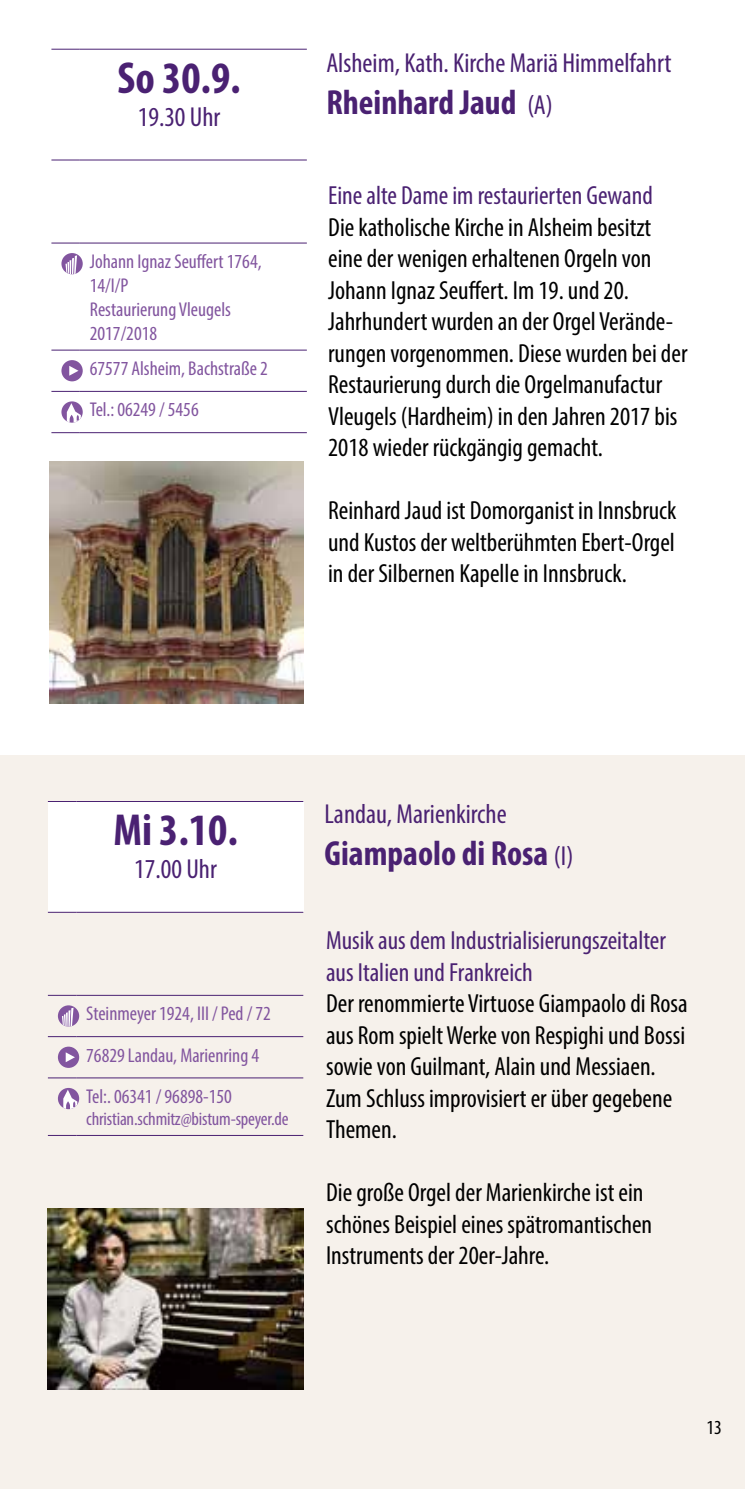
<style>
.page{position:relative;width:745px;height:1489px;background:#fff}
.page>*{position:absolute;margin:0;border:0;box-sizing:border-box;transform-origin:0 0}
.t1{font:700 condensed 45px "Myriad Pro";color:#4a2172}
.t2{font:700 condensed 35px "Myriad Pro";color:#4a2172}
.t3{font:condensed 27.5px "Myriad Pro";color:#4a2172}
.t4{font:condensed 26.25px/31.5px "Myriad Pro";color:#000}
.t5{font:condensed 26.25px/31.5px "Myriad Pro";color:#4a2172}
.t6{font:condensed 20px/41.2px "Myriad Pro";color:#82559f}
.t7{font:condensed 20px "Myriad Pro";color:#000}
.t8{font:condensed 18.75px "Myriad Pro";letter-spacing:-.01em;color:#82559f}
.s1{font-weight:400;font-size:27.5px}
</style>
<div class="page">
<div style="left:0;top:755px;width:744px;height:733px;background:#f6f1eb"></div>
<div style="left:48px;top:801px;width:255px;height:111px;background:#fff"></div>
<svg style="left:48px;top:801px;width:28px;height:1px"></svg>
<hr style="left:76px;top:801px;width:227px;height:1px;background:#4a2172">
<svg style="left:48px;top:911px;width:28px;height:1px"></svg>
<hr style="left:76px;top:911px;width:227px;height:1px;background:#4a2172">
<svg style="left:48px;top:994px;width:28px;height:1px"></svg>
<hr style="left:76px;top:994px;width:227px;height:1px;background:#4a2172">
<svg style="left:48px;top:1036px;width:28px;height:1px"></svg>
<hr style="left:76px;top:1036px;width:227px;height:1px;background:#4a2172">
<svg style="left:48px;top:1077px;width:28px;height:1px"></svg>
<hr style="left:76px;top:1077px;width:227px;height:1px;background:#4a2172">
<svg style="left:48px;top:1134px;width:28px;height:1px"></svg>
<hr style="left:76px;top:1134px;width:227px;height:1px;background:#4a2172">
<div style="left:58px;top:1005px;width:21px;height:21px;background:#82559f;border-radius:50%"></div>
<svg style="left:62px;top:1007px;width:11px;height:19px"></svg>
<div style="left:58px;top:1046px;width:21px;height:21px;background:#82559f;border-radius:50%"></div>
<svg style="left:66px;top:1052px;width:9px;height:10px"></svg>
<svg style="left:58px;top:1087px;width:21px;height:22px"></svg>
<svg style="left:63px;top:1089px;width:14px;height:20px"></svg>
<svg style="left:51px;top:49px;width:29px;height:1px"></svg>
<hr style="left:80px;top:49px;width:226px;height:1px;background:#4a2172">
<svg style="left:51px;top:159px;width:29px;height:1px"></svg>
<hr style="left:80px;top:159px;width:226px;height:1px;background:#4a2172">
<svg style="left:51px;top:242px;width:29px;height:1px"></svg>
<hr style="left:80px;top:242px;width:226px;height:1px;background:#4a2172">
<svg style="left:51px;top:349px;width:29px;height:1px"></svg>
<hr style="left:80px;top:349px;width:226px;height:1px;background:#4a2172">
<svg style="left:51px;top:391px;width:29px;height:1px"></svg>
<hr style="left:80px;top:391px;width:226px;height:1px;background:#4a2172">
<svg style="left:51px;top:432px;width:29px;height:1px"></svg>
<hr style="left:80px;top:432px;width:226px;height:1px;background:#4a2172">
<div style="left:61px;top:253px;width:22px;height:21px;background:#82559f;border-radius:50%"></div>
<svg style="left:65px;top:255px;width:12px;height:19px"></svg>
<div style="left:61px;top:360px;width:22px;height:21px;background:#82559f;border-radius:50%"></div>
<svg style="left:69px;top:366px;width:9px;height:10px"></svg>
<svg style="left:61px;top:401px;width:22px;height:21px"></svg>
<svg style="left:67px;top:403px;width:14px;height:19px"></svg>
<img style="left:48px;top:1208px;width:255px;height:180px">
<img style="left:50px;top:462px;width:253px;height:241px">
<h1 class="t1" style="left:117px;top:50px;width:125px">So 30.9.</h1>
<p class="t3" style="left:138px;top:100px;width:84px">19.30 Uhr</p>
<p class="t6" style="left:90px;top:249px;width:173px;line-height:24px">Johann Ignaz Seuffert 1764,<br>14/I/P<br>Restaurierung Vleugels<br>2017/2018</p>
<p class="t6" style="left:90px;top:347px;width:179px">67577 Alsheim, Bachstraße 2<br>Tel.: 06249 / 5456</p>
<p class="t3" style="left:326px;top:46px;width:346px">Alsheim, Kath. Kirche Mariä Himmelfahrt</p>
<h2 class="t2" style="left:326px;top:80px;width:228px">Rheinhard Jaud <span class="s1">(A)</span></h2>
<p class="t5" style="left:328px;top:179px;width:326px">Eine alte Dame im restaurierten Gewand</p>
<p class="t4" style="left:328px;top:211px;width:360px">Die katholische Kirche in Alsheim besitzt eine der wenigen erhaltenen Orgeln von Johann Ignaz Seuffert. Im 19. und 20.<br>Jahrhundert wurden an der Orgel Verände&shy;rungen vorgenommen. Diese wurden bei der Restaurierung durch die Orgelmanufactur Vleugels (Hardheim) in den Jahren 2017 bis 2018 wieder rückgängig gemacht.</p>
<p class="t4" style="left:328px;top:494px;width:349px;text-align:justify">Reinhard Jaud ist Domorganist in Innsbruck und Kustos der weltberühmten Ebert-Orgel in der Silbernen Kapelle in Innsbruck.</p>
<h1 class="t1" style="left:113px;top:802px;width:126px">Mi 3.10.</h1>
<p class="t3" style="left:134px;top:852px;width:84px">17.00 Uhr</p>
<p class="t6" style="left:86px;top:992px;width:186px">Steinmeyer 1924, III / Ped / 72<br>76829 Landau, Marienring 4<br>Tel:. 06341 / 96898-150</p>
<p class="t8" style="left:86px;top:1107px;width:204px">christian.schmitz@bistum-speyer.de</p>
<p class="t3" style="left:324px;top:796px;width:183px">Landau, Marienkirche</p>
<h2 class="t2" style="left:324px;top:831px;width:250px">Giampaolo di Rosa <span class="s1">(I)</span></h2>
<p class="t5" style="left:326px;top:924px;width:341px">Musik aus dem Industrialisierungszeitalter aus Italien und Frankreich</p>
<p class="t4" style="left:326px;top:987px;width:363px">Der renommierte Virtuose Giampaolo di Rosa aus Rom spielt Werke von Respighi und Bossi sowie von Guilmant, Alain und Messiaen.<br>Zum Schluss improvisiert er über gegebene Themen.</p>
<p class="t4" style="left:326px;top:1176px;width:327px">Die große Orgel der Marienkirche ist ein schönes Beispiel eines spätromantischen<br>Instruments der 20er-Jahre.</p>
<p class="t7" style="left:706px;top:1415px;width:17px">13</p>
</div>
